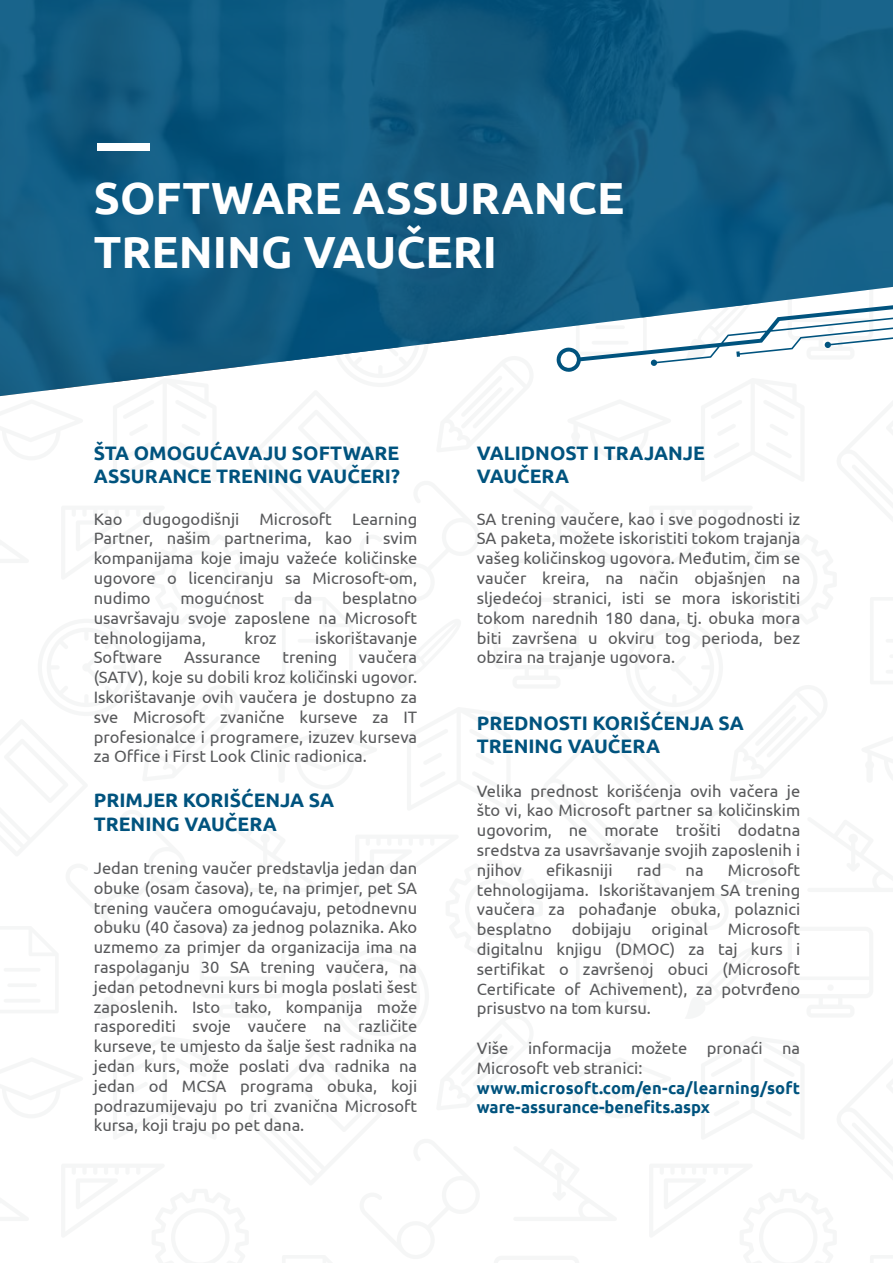
<style>
.page{position:relative;width:893px;height:1263px;background:#fff}
.page>*{position:absolute;margin:0;border:0;box-sizing:border-box;transform-origin:0 0}
.t1{font:700 45px/54px "Ubuntu";color:#fff}
.t2{font:700 19.5px/23.4px "Ubuntu";color:#00537e}
.t3{font:16.5px/19.8px "Ubuntu";color:#58595b;text-align:justify}
.t4{font:700 16.5px/19.8px "Ubuntu";letter-spacing:.005em;color:#00537e}
</style>
<div class="page">
<svg style="left:0;top:0;width:893px;height:397px;background:#25688b"></svg>
<svg style="left:556px;top:303px;width:337px;height:69px"></svg>
<div style="left:98px;top:143px;width:52px;height:8px;background:#fff"></div>
<h1 class="t1" style="left:94px;top:170px;width:532px">SOFTWARE ASSURANCE<br>TRENING VAUČERI</h1>
<p class="t2" style="left:94px;top:441px;width:308px">ŠTA OMOGUĆAVAJU SOFTWARE<br>ASSURANCE TRENING VAUČERI?</p>
<p class="t3" style="left:94px;top:508px;width:325px">Kao dugogodišnji Microsoft Learning Partner, našim partnerima, kao i svim kompanijama koje imaju važeće količinske ugovore o licenciranju sa Microsoft-om, nudimo</p>
<p class="t3" style="left:94px;top:588px;width:325px;text-indent:248px">besplatno usavršavaju svoje zaposlene na Microsoft tehnologijama,</p>
<p class="t3" style="left:180px;top:588px;width:85px">mogućnost</p>
<p class="t3" style="left:294px;top:588px;width:20px">da</p>
<p class="t3" style="left:244px;top:627px;width:34px">kroz</p>
<p class="t3" style="left:315px;top:627px;width:104px">iskorištavanje</p>
<p class="t3" style="left:94px;top:647px;width:70px">Software</p>
<p class="t3" style="left:184px;top:647px;width:78px">Assurance</p>
<p class="t3" style="left:282px;top:647px;width:56px">trening</p>
<p class="t3" style="left:94px;top:647px;width:325px;text-indent:265px">vaučera (SATV), koje su dobili kroz količinski ugovor.<br>Iskorištavanje ovih vaučera je dostupno za sve Microsoft zvanične kurseve za IT profesionalce i programere, izuzev kurseva za Office i First Look Clinic radionica.</p>
<p class="t2" style="left:94px;top:788px;width:242px">PRIMJER KORIŠĆENJA SA<br>TRENING VAUČERA</p>
<p class="t3" style="left:94px;top:858px;width:325px">Jedan trening vaučer predstavlja jedan dan obuke (osam časova), te, na primjer, pet SA trening vaučera omogućavaju, petodnevnu obuku (40 časova) za jednog polaznika. Ako uzmemo za primjer da organizacija ima na raspolaganju 30 SA trening vaučera, na jedan petodnevni kurs bi mogla poslati šest zaposlenih. Isto tako, kompanija može rasporediti svoje vaučere na različite kurseve, te umjesto da šalje šest radnika na jedan kurs, može poslati dva radnika na jedan od MCSA programa obuka, koji podrazumijevaju po tri zvanična Microsoft kursa, koji traju po pet dana.</p>
<p class="t2" style="left:477px;top:441px;width:230px">VALIDNOST I TRAJANJE<br>VAUČERA</p>
<p class="t3" style="left:477px;top:508px;width:325px">SA trening vaučere, kao i sve pogodnosti iz SA paketa, možete iskoristiti tokom trajanja vašeg količinskog ugovora. Međutim, čim se vaučer kreira, na način objašnjen na sljedećoj stranici, isti se mora iskoristiti tokom narednih 180 dana, tj. obuka mora biti završena u okviru tog perioda, bez obzira na trajanje ugovora.</p>
<p class="t2" style="left:477px;top:711px;width:269px">PREDNOSTI KORIŠĆENJA SA<br>TRENING VAUČERA</p>
<p class="t3" style="left:477px;top:780px;width:325px">Velika prednost korišćenja ovih vačera je što vi, kao Microsoft partner sa količinskim ugovorim, ne morate trošiti dodatna sredstva za usavršavanje svojih zaposlenih i njihov</p>
<p class="t3" style="left:477px;top:859px;width:325px;text-indent:251px">Microsoft tehnologijama. Iskorištavanjem SA trening vaučera za pohađanje obuka, polaznici besplatno dobijaju original Microsoft digitalnu knjigu (DMOC) za taj kurs i sertifikat o završenoj obuci (Microsoft Certificate of Achivement), za potvrđeno prisustvo na tom kursu.</p>
<p class="t3" style="left:477px;top:1038px;width:325px">Više informacija možete pronaći na<br>Microsoft veb stranici:</p>
<p class="t4" style="left:477px;top:1077px;width:325px">www.microsoft.com/en-ca/learning/soft ware-assurance-benefits.aspx</p>
<p class="t3" style="left:546px;top:859px;width:68px">efikasniji</p>
<p class="t3" style="left:637px;top:859px;width:26px">rad</p>
<p class="t3" style="left:686px;top:859px;width:20px">na</p>
</div>
